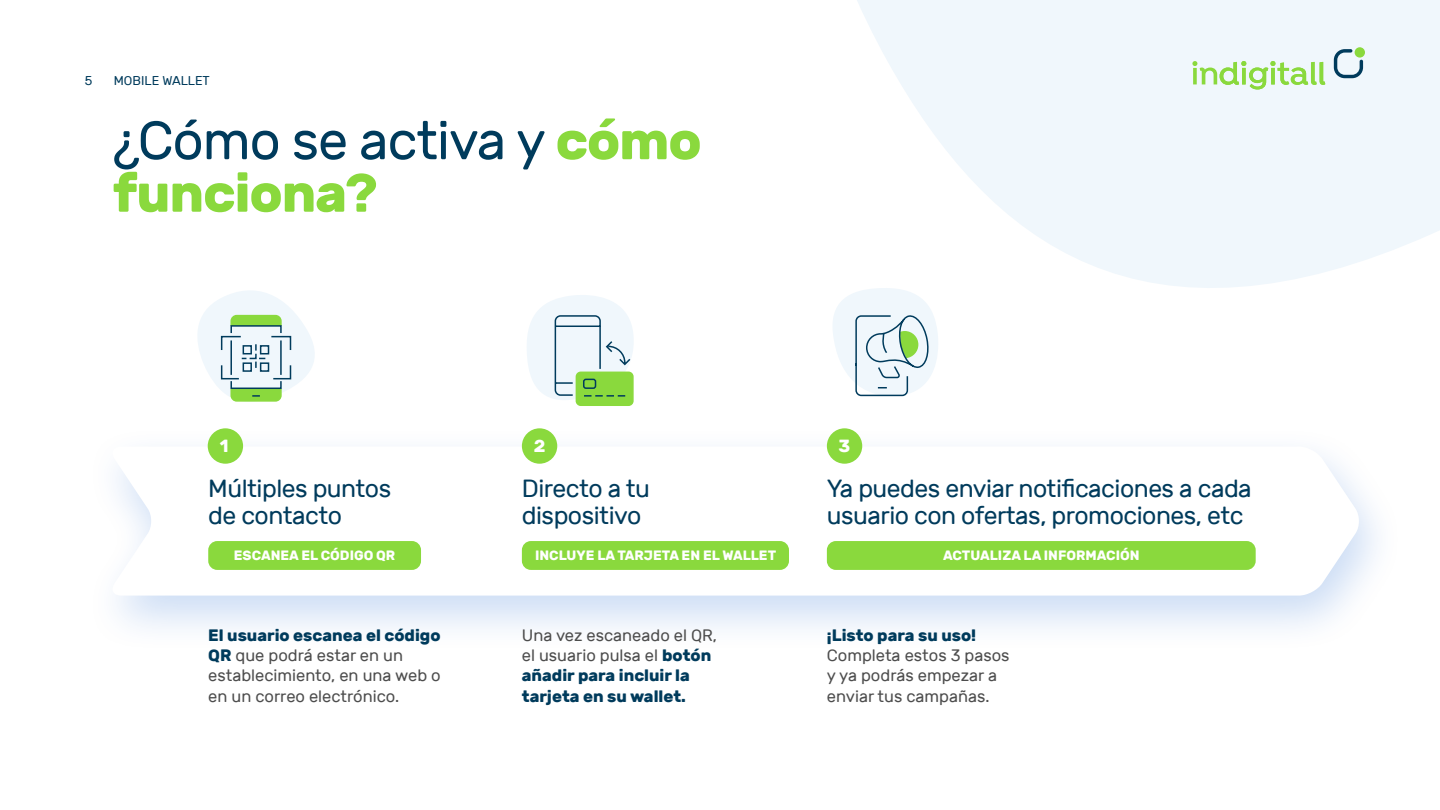
<style>
.page{position:relative;width:1440px;height:810px;background:#fff}
.page>*{position:absolute;margin:0;border:0;box-sizing:border-box;transform-origin:0 0}
.t1{font:54px/52.5px "Rubik";letter-spacing:-.02em;color:#003b5c}
.t2{font:24.75px/27.8px "Rubik";letter-spacing:-.02em;color:#003b5c}
.t3{font:700 17.55px "Rubik";color:#fff}
.t4{font:16.5px/20.2px "Rubik";color:#4d4d4d}
.t5{font:700 16.5px/20.2px "Rubik";color:#003b5c}
.t6{font:700 13.5px "Rubik";color:#fff}
.t7{font:12.75px "Rubik";color:#003b5c}
.s1{font-weight:700;color:#8ad93d}
.s2{font-weight:700;color:#003b5c}
.s3{font-weight:400;color:#4d4d4d}
</style>
<div class="page">
<div style="left:84px;top:426px;width:1321px;height:227px;background:#0056cd;opacity:.21"></div>
<svg style="left:110px;top:447px;width:1250px;height:149px"></svg>
<div style="left:208px;top:428px;width:35px;height:36px;background:#8ad93d;border-radius:50%"></div>
<div style="left:522px;top:428px;width:35px;height:36px;background:#8ad93d;border-radius:50%"></div>
<div style="left:827px;top:428px;width:35px;height:36px;background:#8ad93d;border-radius:50%"></div>
<div style="left:827px;top:541px;width:429px;height:29px;background:#8ad93d;border-radius:9px"></div>
<div style="left:522px;top:541px;width:267px;height:29px;background:#8ad93d;border-radius:9px"></div>
<div style="left:208px;top:541px;width:213px;height:29px;background:#8ad93d;border-radius:9px"></div>
<div style="left:576px;top:372px;width:57px;height:33px;background:#8ad93d;border-radius:4px"></div>
<div style="left:576px;top:372px;width:58px;height:34px;border:2px solid #8ad93d;border-radius:4px"></div>
<svg style="left:527px;top:295px;width:107px;height:105px"></svg>
<svg style="left:198px;top:291px;width:117px;height:111px"></svg>
<div style="left:230px;top:325px;width:52px;height:9px;border:2px solid #003b5c"></div>
<div style="left:230px;top:380px;width:52px;height:9px;border:2px solid #003b5c"></div>
<svg style="left:841px;top:363px;width:95px;height:34px"></svg>
<svg style="left:833px;top:0;width:607px;height:363px;fill:#f0f7fc"></svg>
<svg style="left:1192px;top:61px;width:133px;height:28px"></svg>
<svg style="left:1355px;top:47px;width:10px;height:11px"></svg>
<svg style="left:1334px;top:49px;width:29px;height:29px"></svg>
<p class="t7" style="left:85px;top:73px;width:9px">5</p>
<p class="t7" style="left:114px;top:73px;width:98px">MOBILE WALLET</p>
<h1 class="t1" style="left:112px;top:115px;width:591px">¿Cómo se activa y <span class="s1">cómo funciona?</span></h1>
<p class="t3" style="left:220px;top:435px;width:10px">1</p>
<p class="t3" style="left:534px;top:435px;width:13px">2</p>
<p class="t3" style="left:839px;top:435px;width:13px">3</p>
<h2 class="t2" style="left:208px;top:475px;width:185px">Múltiples puntos de contacto</h2>
<h2 class="t2" style="left:827px;top:475px;width:426px">Ya puedes enviar notificaciones a cada usuario con ofertas, promociones, etc</h2>
<h2 class="t2" style="left:522px;top:475px;width:130px">Directo a tu dispositivo</h2>
<p class="t6" style="left:234px;top:547px;width:163px">ESCANEA EL CÓDIGO QR</p>
<p class="t6" style="left:535px;top:547px;width:243px">INCLUYE LA TARJETA EN EL WALLET</p>
<p class="t6" style="left:943px;top:547px;width:198px">ACTUALIZA LA INFORMACIÓN</p>
<p class="t4" style="left:208px;top:625px;width:234px"><span class="s2">El usuario escanea el código<br>QR</span> que podrá estar en un establecimiento, en una web o en un correo electrónico.</p>
<p class="t5" style="left:827px;top:625px;width:151px">¡Listo para su uso!</p>
<p class="t5" style="left:522px;top:625px;width:197px"><span class="s3">Una vez escaneado el QR, el usuario pulsa el</span> botón añadir para incluir la tarjeta en su wallet.</p>
<p class="t4" style="left:827px;top:646px;width:184px">Completa estos 3 pasos y ya podrás empezar a enviar tus campañas.</p>
</div>
